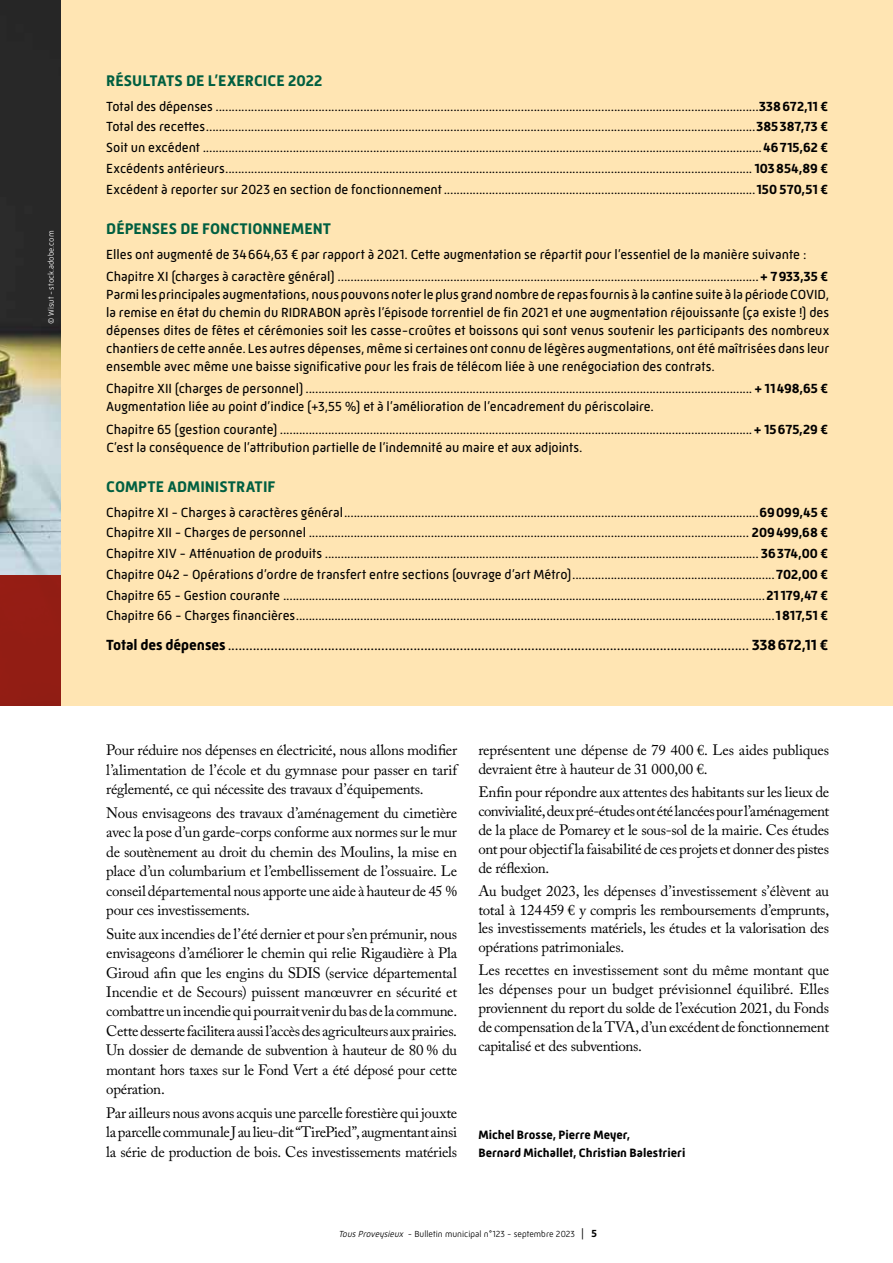
<style>
.page{position:relative;width:893px;height:1263px;background:#fff}
.page>*{position:absolute;margin:0;border:0;box-sizing:border-box;transform-origin:0 0}
.t1{font:700 15.75px "Mic 32 New";color:#005f41}
.t2{font:15px/19.5px "Adobe Caslon Pro";letter-spacing:-.02em;color:#000;text-align:justify}
.t3{font:15px "Mic 32 New";color:#000}
.t4{font:13.5px/20.7px "Mic 32 New";color:#000;text-align:justify}
.t5{font:700 12.3px/17.4px "Mic 32 New";color:#000}
.t6{font:300 9px "Mic 32 New";color:#000}
.t7{font:300 8.25px "Mic 32 New";letter-spacing:.01em;color:#fff}
.s1{font-weight:700}
.s2{font-style:italic}
.s3{font-size:12px}
.s4{font-weight:700;font-size:10.5px}
</style>
<div class="page">
<img style="left:0;top:0;width:61px;height:575px">
<div style="left:62px;top:0;width:831px;height:706px;background:#ffe5b3"></div>
<div style="left:0;top:575px;width:61px;height:131px;background:#921d14"></div>
<p class="t7" style="left:46px;top:324px;width:95px;rotate:-90deg">© Wisut - stock.adobe.com</p>
<p class="t1" style="left:106px;top:72px;width:218px">RÉSULTATS DE L’EXERCICE 2022</p>
<p class="t4" style="left:106px;top:96px;width:723px">Total des dépenses .........................................................................................................................................................................<span class="s1">338672,11 € </span>Total des recettes...........................................................................................................................................................................<span class="s1">385387,73 € </span>Soit un excédent ..............................................................................................................................................................................<span class="s1">46715,62 € </span>Excédents antérieurs.................................................................................................................................................................... <span class="s1">103854,89 € </span>Excédent à reporter sur 2023 en section de fonctionnement.................................................................................................<span class="s1">150 570,51 €</span></p>
<p class="t1" style="left:106px;top:220px;width:226px">DÉPENSES DE FONCTIONNEMENT</p>
<p class="t4" style="left:106px;top:243px;width:723px;line-height:22.2px">Elles ont augmenté de 34664,63 € par rapport à 2021. Cette augmentation se répartit pour l’essentiel de la manière suivante :<br>Chapitre XI (charges à caractère général) ...................................................................................................................................<span class="s1">+ 7933,35 €</span></p>
<p class="t4" style="left:106px;top:285px;width:724px;line-height:18px">Parmi les principales augmentations, nous pouvons noter le plus grand nombre de repas fournis à la cantine suite à la période COVID, la remise en état du chemin du RIDRABON après l’épisode torrentiel de fin 2021 et une augmentation réjouissante (ça existe !) des dépenses dites de fêtes et cérémonies soit les casse-croûtes et boissons qui sont venus soutenir les participants des nombreux chantiers de cette année. Les autres dépenses, même si certaines ont connu de légères augmentations, ont été maîtrisées dans leur ensemble avec même une baisse significative pour les frais de télécom liée à une renégociation des contrats.</p>
<p class="t4" style="left:106px;top:380px;width:723px;line-height:18px">Chapitre XII (charges de personnel) ........................................................................................................................................... <span class="s1">+ 11498,65 €<br></span>Augmentation liée au point d’indice (+3,55 %) et à l’amélioration de l’encadrement du périscolaire.</p>
<p class="t4" style="left:106px;top:420px;width:723px;line-height:18px">Chapitre 65 (gestion courante) ...................................................................................................................................................<span class="s1">+ 15675,29 €<br></span>C’est la conséquence de l’attribution partielle de l’indemnité au maire et aux adjoints.</p>
<p class="t1" style="left:106px;top:478px;width:171px">COMPTE ADMINISTRATIF</p>
<p class="t4" style="left:106px;top:502px;width:723px">Chapitre XI - Charges à caractères général.................................................................................................................................<span class="s1">69099,45 € </span>Chapitre XII - Charges de personnel ......................................................................................................................................... <span class="s1">209499,68 € </span>Chapitre XIV - Atténuation de produits ....................................................................................................................................... <span class="s1">36374,00 € </span>Chapitre 042 - Opérations d’ordre de transfert entre sections (ouvrage d’art Métro)...............................................................<span class="s1">702,00 € </span>Chapitre 65 - Gestion courante ......................................................................................................................................................<span class="s1">21179,47 € </span>Chapitre 66 - Charges financières.....................................................................................................................................................<span class="s1">1817,51 €</span></p>
<p class="t3" style="left:106px;top:637px;width:723px"><span class="s1">Total des dépenses</span> .................................................................................................................................................. <span class="s1">338672,11 €</span></p>
<p class="t2" style="left:106px;top:740px;width:352px">Pour réduire nos dépenses en électricité, nous allons modifier l’alimentation de l’école et du gymnase pour passer en tarif réglementé, ce qui nécessite des travaux d’équipements.</p>
<p class="t2" style="left:106px;top:803px;width:352px">Nous envisageons des travaux d’aménagement du cimetière avec la pose d’un garde-corps conforme aux normes sur le mur de soutènement au droit du chemin des Moulins, la mise en place d’un columbarium et l’embellissement de l’ossuaire. Le conseil départemental nous apporte une aide à hauteur de 45 % pour ces investissements.</p>
<p class="t2" style="left:106px;top:924px;width:352px">Suite aux incendies de l’été dernier et pour s’en prémunir, nous envisageons d’améliorer le chemin qui relie Rigaudière à Pla Giroud afin que les engins du SDIS (service départemental Incendie et de Secours) puissent manœuvrer en sécurité et combattre un incendie qui pourrait venir du bas de la commune.<br>Cette desserte facilitera aussi l’accès des agriculteurs aux prairies.<br>Un dossier de demande de subvention à hauteur de 80 % du montant hors taxes sur le Fond Vert a été déposé pour cette opération.</p>
<p class="t2" style="left:106px;top:1103px;width:352px">Par ailleurs nous avons acquis une parcelle forestière qui jouxte la parcelle communale J au lieu-dit “TirePied”, augmentant ainsi la série de production de bois. Ces investissements matériels</p>
<p class="t2" style="left:478px;top:741px;width:352px;line-height:18.9px">représentent une dépense de 79 400 €. Les aides publiques devraient être à hauteur de 31 000,00 €.</p>
<p class="t2" style="left:478px;top:783px;width:352px;line-height:18.9px">Enfin pour répondre aux attentes des habitants sur les lieux de convivialité, deux pré-études ont été lancées pour l’aménagement de la place de Pomarey et le sous-sol de la mairie. Ces études ont pour objectif la faisabilité de ces projets et donner des pistes de réflexion.</p>
<p class="t2" style="left:478px;top:881px;width:352px;line-height:18.9px">Au budget 2023, les dépenses d’investissement s’élèvent au total à 124459 € y compris les remboursements d’emprunts, les investissements matériels, les études et la valorisation des opérations patrimoniales.</p>
<p class="t2" style="left:478px;top:961px;width:352px;line-height:18.9px">Les recettes en investissement sont du même montant que les dépenses pour un budget prévisionnel équilibré. Elles proviennent du report du solde de l’exécution 2021, du Fonds de compensation de la TVA, d’un excédent de fonctionnement capitalisé et des subventions.</p>
<p class="t5" style="left:478px;top:1126px;width:208px">Michel Brosse, Pierre Meyer,<br>Bernard Michallet, Christian Balestrieri</p>
<p class="t6" style="left:339px;top:1229px;width:260px"><span class="s2">TousProveysieux</span> - Bulletin municipal n°123 - septembre 2023 <span class="s3">|</span> <span class="s4">5</span></p>
</div>
